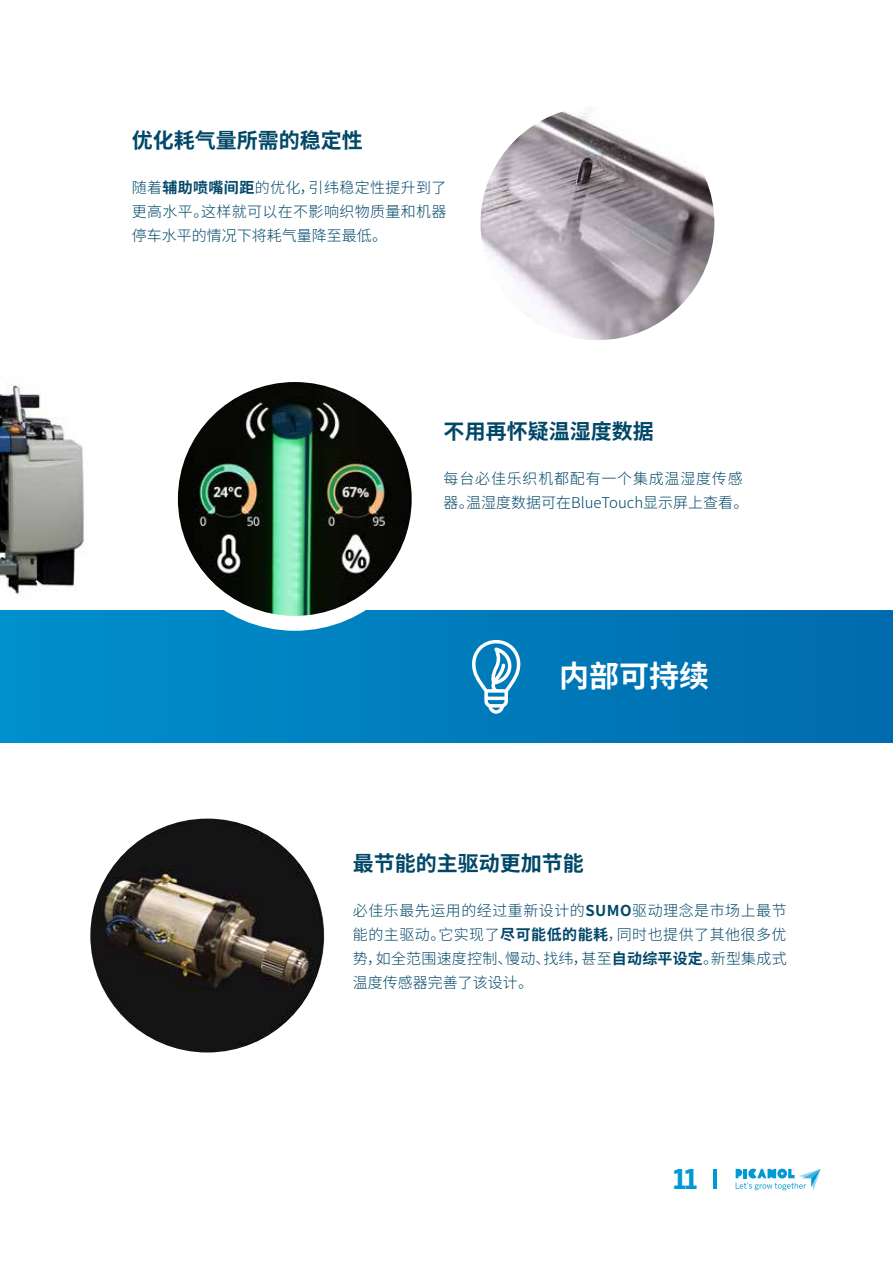
<style>
.page{position:relative;width:893px;height:1263px;background:#fff}
.page>*{position:absolute;margin:0;border:0;box-sizing:border-box;transform-origin:0 0}
.t1{font:700 30px "Source Han Sans CN";color:#fff}
.t2{font:700 27px "Benton Sans";color:#0099d4}
.t3{font:700 21px "Source Han Sans CN";color:#004768}
.t4{font:300 15px/24px "Source Han Sans CN";letter-spacing:.015em;color:#004768;text-align:justify}
.s1{font-weight:700}
</style>
<div class="page">
<div style="left:0;top:611px;width:893px;height:132px;background:linear-gradient(to right,#0090cc,#006bac)"></div>
<img style="left:0;top:383px;width:85px;height:212px">
<div style="left:163px;top:367px;width:264px;height:264px;background:#fff;border-radius:50%"></div>
<img style="left:480px;top:106px;width:234px;height:234px;border-radius:117px">
<img style="left:178px;top:382px;width:234px;height:234px;border-radius:117px">
<img style="left:90px;top:819px;width:234px;height:233px;border-radius:117px">
<svg style="left:472px;top:640px;width:48px;height:74px"></svg>
<svg style="left:736px;top:1168px;width:85px;height:23px"></svg>
<hr style="left:713px;top:1169px;width:4px;height:20px;background:#0099d4">
<h3 class="t3" style="left:132px;top:128px;width:232px">优化耗气量所需的稳定性</h3>
<p class="t4" style="left:132px;top:175px;width:316px">随着<span class="s1">辅助喷嘴间距</span>的优化，引纬稳定性提升到了更高水平。这样就可以在不影响织物质量和机器停车水平的情况下将耗气量降至最低。</p>
<h3 class="t3" style="left:444px;top:419px;width:211px">不用再怀疑温湿度数据</h3>
<p class="t4" style="left:444px;top:466px;width:306px">每台必佳乐织机都配有一个集成温湿度传感器。温湿度数据可在BlueTouch显示屏上查看。</p>
<h1 class="t1" style="left:559px;top:659px;width:151px">内部可持续</h1>
<h3 class="t3" style="left:353px;top:851px;width:232px">最节能的主驱动更加节能</h3>
<p class="t4" style="left:353px;top:898px;width:435px">必佳乐最先运用的经过重新设计的<span class="s1">SUMO</span>驱动理念是市场上最节能的主驱动。它实现了<span class="s1">尽可能低的能耗</span>，同时也提供了其他很多优势，如全范围速度控制、慢动、找纬，甚至<span class="s1">自动综平设定</span>。新型集成式温度传感器完善了该设计。</p>
<h2 class="t2" style="left:674px;top:1162px;width:25px">11</h2>
</div>
